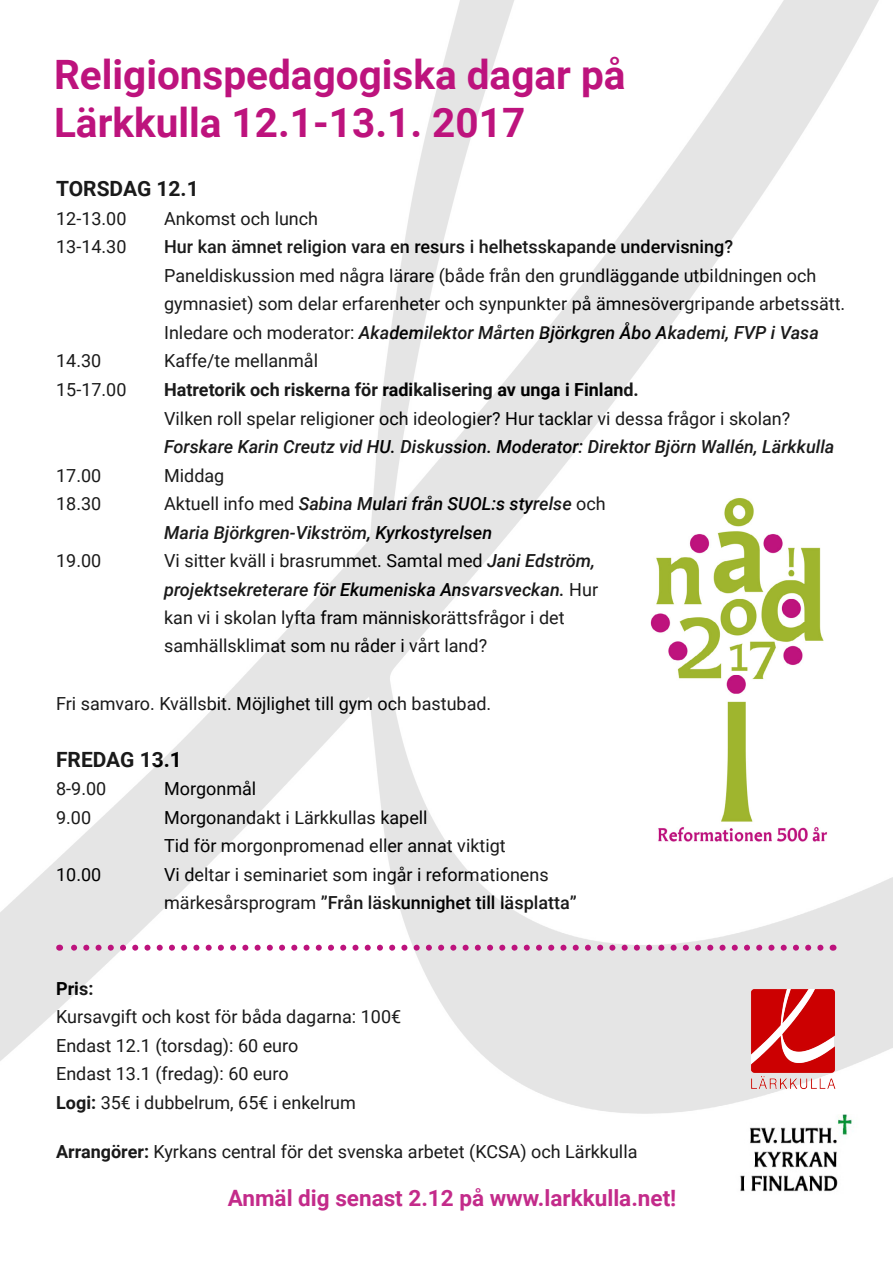
<style>
.page{position:relative;width:893px;height:1263px;background:#fff}
.page>*{position:absolute;margin:0;border:0;box-sizing:border-box;transform-origin:0 0}
.t1{font:700 40.5px/48.6px "Roboto";color:#bd137d}
.t2{font:700 22.5px "Roboto";color:#bd137d}
.t3{font:700 21px "Roboto";color:#000}
.t4{font:18px/28.5px "Roboto";color:#000}
.t5{font:italic 500 18px/28.5px "Roboto";color:#000}
.t6{font:500 18px "Roboto";color:#000}
.t7{font:700 18px "Roboto";color:#000}
.s1{font-weight:500;font-style:italic}
.s2{font-weight:400;font-style:normal}
.s3{font-weight:500}
.s4{font-weight:700}
</style>
<div class="page">
<img style="left:0;top:0;width:893px;height:1114px">
<img style="left:643px;top:493px;width:196px;height:364px">
<svg style="left:59px;top:945px;width:761px;height:6px"></svg>
<img style="left:740px;top:1114px;width:113px;height:78px">
<img style="left:750px;top:989px;width:86px;height:107px">
<h1 class="t1" style="left:54px;top:48px;width:573px">Religionspedagogiska dagar på<br>Lärkkulla 12.1-13.1. 2017</h1>
<p class="t3" style="left:56px;top:174px;width:144px">TORSDAG 12.1</p>
<p class="t4" style="left:56px;top:204px;width:72px">12-13.00</p>
<p class="t4" style="left:164px;top:204px;width:156px">Ankomst och lunch</p>
<p class="t4" style="left:56px;top:232px;width:72px">13-14.30</p>
<p class="t6" style="left:164px;top:234px;width:571px">Hur kan ämnet religion vara en resurs i helhetsskapande undervisning?</p>
<p class="t4" style="left:164px;top:261px;width:683px">Paneldiskussion med några lärare (både från den grundläggande utbildningen och gymnasiet) som delar erfarenheter och synpunkter på ämnesövergripande arbetssätt.<br>Inledare och moderator: <span class="s1">Akademilektor Mårten Björkgren Åbo Akademi, FVP i Vasa</span></p>
<p class="t4" style="left:56px;top:346px;width:47px">14.30</p>
<p class="t4" style="left:164px;top:346px;width:155px">Kaffe/te mellanmål</p>
<p class="t4" style="left:56px;top:375px;width:72px">15-17.00</p>
<p class="t7" style="left:164px;top:377px;width:476px">Hatretorik och riskerna för radikalisering av unga i Finland.</p>
<p class="t4" style="left:164px;top:403px;width:628px">Vilken roll spelar religioner och ideologier? Hur tacklar vi dessa frågor i skolan?</p>
<p class="t5" style="left:164px;top:432px;width:672px">Forskare Karin Creutz vid HU. Diskussion. Moderator: Direktor Björn Wallén, Lärkkulla</p>
<p class="t4" style="left:56px;top:460px;width:47px">17.00</p>
<p class="t4" style="left:164px;top:460px;width:62px">Middag</p>
<p class="t4" style="left:56px;top:489px;width:47px">18.30</p>
<p class="t5" style="left:164px;top:489px;width:443px"><span class="s2">Aktuell info med</span> Sabina Mulari från SUOL:s styrelse <span class="s2">och<br></span>Maria Björkgren-Vikström, Kyrkostyrelsen</p>
<p class="t4" style="left:56px;top:546px;width:47px">19.00</p>
<p class="t4" style="left:164px;top:546px;width:435px">Vi sitter kväll i brasrummet. Samtal med <span class="s1">Jani Edström, projektsekreterare för Ekumeniska Ansvarsveckan.</span> Hur kan vi i skolan lyfta fram människorättsfrågor i det samhällsklimat som nu råder i vårt land?</p>
<p class="t4" style="left:56px;top:688px;width:437px">Fri samvaro. Kvällsbit. Möjlighet till gym och bastubad.</p>
<p class="t3" style="left:56px;top:744px;width:127px">FREDAG 13.1</p>
<p class="t4" style="left:56px;top:774px;width:52px">8-9.00</p>
<p class="t4" style="left:164px;top:774px;width:94px">Morgonmål</p>
<p class="t4" style="left:56px;top:802px;width:37px">9.00</p>
<p class="t4" style="left:164px;top:802px;width:343px">Morgonandakt i Lärkkullas kapell<br>Tid för morgonpromenad eller annat viktigt</p>
<p class="t4" style="left:56px;top:859px;width:47px">10.00</p>
<p class="t4" style="left:164px;top:859px;width:414px">Vi deltar i seminariet som ingår i reformationens märkesårsprogram <span class="s3">”Från läskunnighet till läsplatta”</span></p>
<p class="t7" style="left:56px;top:975px;width:39px">Pris:</p>
<p class="t4" style="left:56px;top:1002px;width:347px">Kursavgift och kost för båda dagarna: 100€ Endast 12.1 (torsdag): 60 euro<br>Endast 13.1 (fredag): 60 euro<br><span class="s4">Logi:</span> 35€ i dubbelrum, 65€ i enkelrum</p>
<p class="t4" style="left:56px;top:1137px;width:583px"><span class="s4">Arrangörer:</span> Kyrkans central för det svenska arbetet (KCSA) och Lärkkulla</p>
<p class="t2" style="left:228px;top:1182px;width:450px">Anmäl dig senast 2.12 på www.larkkulla.net!</p>
</div>
